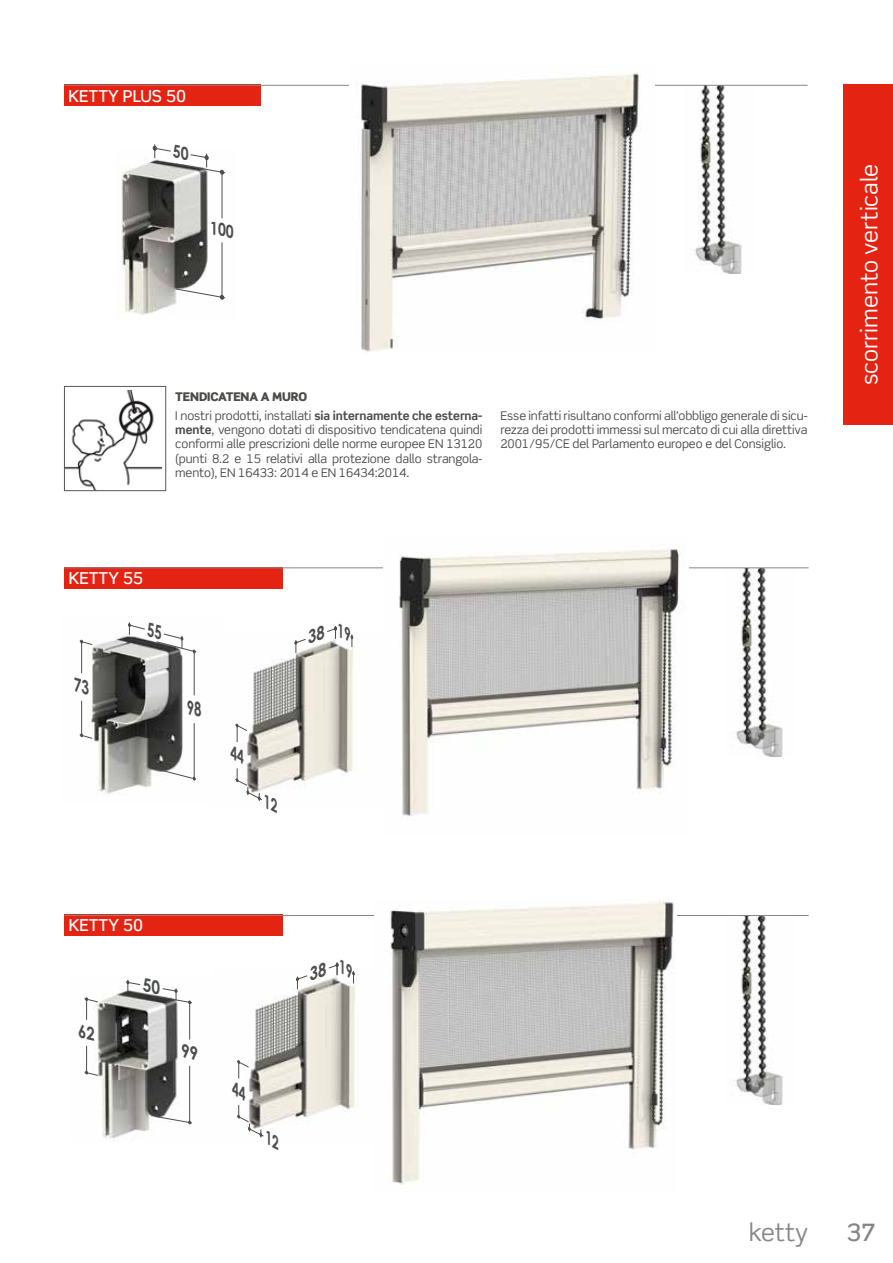
<style>
.page{position:relative;width:893px;height:1263px;background:#fff}
.page>*{position:absolute;margin:0;border:0;box-sizing:border-box;transform-origin:0 0}
.t1{font:24px "Scene Std";color:#878787}
.t2{font:500 24px "Scene Std";color:#878787}
.t3{font:22.5px "Scene Std";letter-spacing:-.005em;color:#fff}
.t4{font:500 16.5px "Scene Std";color:#fff}
.t5{font:12px/14.4px "Scene Std";letter-spacing:-.01em;color:#4a4a49;text-align:justify}
.s1{font-weight:900}
.s2{font-weight:700}
</style>
<div class="page">
<div style="left:843px;top:84px;width:50px;height:341px;background:#e42313"></div>
<img style="left:724px;top:568px;width:70px;height:189px">
<img style="left:66px;top:390px;width:95px;height:99px">
<div style="left:64px;top:386px;width:102px;height:105px;border:1px solid #575756"></div>
<div style="left:65px;top:567px;width:218px;height:22px;background:#e42313"></div>
<hr style="left:65px;top:567px;width:744px;height:1px;background:#878787">
<img style="left:383px;top:548px;width:306px;height:269px">
<img style="left:80px;top:635px;width:117px;height:159px">
<hr style="left:81px;top:642px;width:1px;height:31px;background:#4c4d4e">
<hr style="left:81px;top:701px;width:1px;height:34px;background:#4c4d4e">
<svg style="left:79px;top:734px;width:13px;height:4px"></svg>
<svg style="left:79px;top:640px;width:13px;height:5px"></svg>
<hr style="left:194px;top:723px;width:1px;height:56px;background:#4c4d4e">
<hr style="left:194px;top:651px;width:1px;height:44px;background:#4c4d4e">
<svg style="left:156px;top:769px;width:40px;height:11px"></svg>
<img style="left:236px;top:636px;width:118px;height:149px">
<img style="left:693px;top:86px;width:49px;height:188px">
<div style="left:64px;top:85px;width:197px;height:21px;background:#e42313"></div>
<img style="left:121px;top:160px;width:105px;height:155px">
<hr style="left:222px;top:242px;width:1px;height:55px;background:#4c4d4e">
<hr style="left:222px;top:172px;width:1px;height:46px;background:#4c4d4e">
<svg style="left:176px;top:289px;width:49px;height:11px"></svg>
<hr style="left:64px;top:85px;width:743px;height:1px;background:#878787">
<img style="left:349px;top:73px;width:305px;height:279px">
<img style="left:734px;top:916px;width:49px;height:188px">
<div style="left:65px;top:914px;width:218px;height:21px;background:#e42313"></div>
<hr style="left:65px;top:915px;width:744px;height:1px;background:#878787">
<img style="left:374px;top:901px;width:302px;height:284px">
<img style="left:255px;top:969px;width:125px;height:173px">
<img style="left:85px;top:981px;width:106px;height:158px">
<svg style="left:84px;top:1046px;width:14px;height:29px"></svg>
<hr style="left:189px;top:1002px;width:1px;height:37px;background:#4c4d4e">
<hr style="left:189px;top:1066px;width:1px;height:56px;background:#4c4d4e">
<svg style="left:154px;top:1116px;width:38px;height:8px"></svg>
<svg style="left:80px;top:677px;width:9px;height:18px"></svg>
<svg style="left:128px;top:622px;width:68px;height:31px"></svg>
<svg style="left:188px;top:699px;width:9px;height:19px"></svg>
<svg style="left:235px;top:724px;width:42px;height:77px"></svg>
<svg style="left:295px;top:626px;width:58px;height:27px"></svg>
<svg style="left:153px;top:144px;width:72px;height:31px"></svg>
<svg style="left:211px;top:221px;width:15px;height:17px"></svg>
<svg style="left:237px;top:1060px;width:41px;height:82px"></svg>
<svg style="left:296px;top:962px;width:58px;height:27px"></svg>
<svg style="left:127px;top:979px;width:65px;height:25px"></svg>
<svg style="left:84px;top:998px;width:14px;height:42px"></svg>
<svg style="left:182px;top:1044px;width:9px;height:16px"></svg>
<h3 class="t4" style="left:69px;top:86px;width:119px">KETTY PLUS 50</h3>
<p class="t5" style="left:175px;top:387px;width:309px;line-height:18.6px"><span class="s1">TENDICATENA A MURO<br></span>I nostri prodotti, installati <span class="s2">sia internamente che esterna-</span></p>
<p class="t5" style="left:175px;top:422px;width:309px"><span class="s2">mente</span>, vengono dotati di dispositivo tendicatena quindi conformi alle prescrizioni delle norme europee EN 13120 (punti 8.2 e 15 relativi alla protezione dallo strangola&shy;mento), EN 16433: 2014 e EN 16434:2014.</p>
<p class="t5" style="left:500px;top:408px;width:309px">Esse infatti risultano conformi all’obbligo generale di sicu&shy;rezza dei prodotti immessi sul mercato di cui alla direttiva 2001/95/CE del Parlamento europeo e del Consiglio.</p>
<h3 class="t4" style="left:69px;top:568px;width:76px">KETTY 55</h3>
<h2 class="t3" style="left:855px;top:385px;width:223px;rotate:-90deg">scorrimento verticale</h2>
<h3 class="t4" style="left:69px;top:915px;width:76px">KETTY 50</h3>
<h1 class="t1" style="left:749px;top:1217px;width:61px">ketty</h1>
<h1 class="t2" style="left:847px;top:1217px;width:31px">37</h1>
</div>
